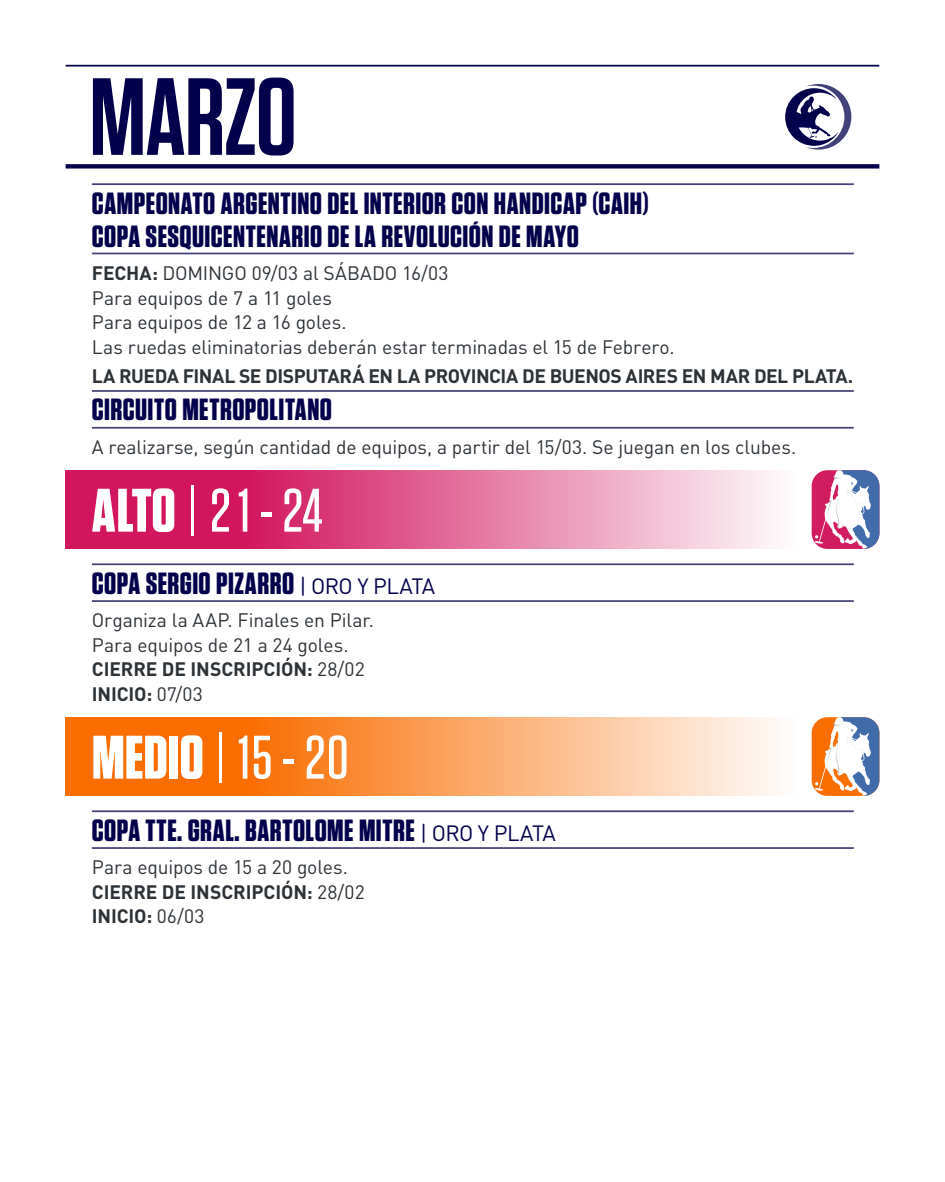
<style>
.page{position:relative;width:945px;height:1182px;background:#fff}
.page>*{position:absolute;margin:0;border:0;box-sizing:border-box;transform-origin:0 0}
.t1{font:600 109.38px "Tungsten";letter-spacing:-.01em;color:#03014c}
.t2{font:700 61.25px "Tungsten";color:#fff}
.t3{font:500 61.25px "Tungsten";color:#fff}
.t4{font:700 30.62px/33.2px "Tungsten";letter-spacing:.015em;color:#03014c}
.t5{font:19.25px/24.5px "DIN";letter-spacing:-.01em;color:#2d3237}
.t6{font:700 19.25px "DIN";letter-spacing:-.025em;color:#2d3237}
.s1{font-weight:700}
.s2{font-weight:400}
.s3{font-family:"DIN";font-weight:400;font-size:21.88px}
.s4{font-weight:500}
</style>
<div class="page">
<svg style="left:66px;top:470px;width:712px;height:79px;background:#e16997"></svg>
<div style="left:812px;top:470px;width:67px;height:79px;background:#d11c5f;border-radius:16px"></div>
<svg style="left:815px;top:470px;width:64px;height:79px"></svg>
<hr style="left:92px;top:600px;width:762px;height:2px;background:#424179">
<hr style="left:92px;top:563px;width:762px;height:2px;background:#424179">
<svg style="left:66px;top:717px;width:712px;height:78px;background:#fba15b"></svg>
<div style="left:812px;top:717px;width:67px;height:78px;background:#fa6d01;border-radius:16px"></div>
<svg style="left:815px;top:717px;width:64px;height:79px"></svg>
<hr style="left:92px;top:847px;width:762px;height:1px;background:#424179">
<hr style="left:92px;top:810px;width:762px;height:2px;background:#424179">
<svg style="left:785px;top:84px;width:66px;height:66px"></svg>
<svg style="left:66px;top:164px;width:813px;height:4px;background:#0d0b53"></svg>
<hr style="left:66px;top:65px;width:813px;height:1px;background:#03014c">
<hr style="left:92px;top:252px;width:762px;height:2px;background:#424179">
<hr style="left:92px;top:183px;width:762px;height:2px;background:#424179">
<hr style="left:92px;top:427px;width:762px;height:1px;background:#424179">
<hr style="left:92px;top:390px;width:762px;height:2px;background:#424179">
<h1 class="t1" style="left:89px;top:59px;width:209px">MARZO</h1>
<h3 class="t4" style="left:92px;top:187px;width:559px">CAMPEONATO ARGENTINO DEL INTERIOR CON HANDICAP (CAIH)<br>COPA SESQUICENTENARIO DE LA REVOLUCIÓN DE MAYO</h3>
<p class="t5" style="left:92px;top:261px;width:584px"><span class="s1">FECHA:</span> DOMINGO 09/03 al SÁBADO 16/03<br>Para equipos de 7 a 11 goles<br>Para equipos de 12 a 16 goles.<br>Las ruedas eliminatorias deberán estar terminadas el 15 de Febrero.</p>
<p class="t6" style="left:92px;top:363px;width:763px">LA RUEDA FINAL SE DISPUTARÁ EN LA PROVINCIA DE BUENOS AIRES EN MAR DEL PLATA.</p>
<h3 class="t4" style="left:92px;top:394px;width:242px">CIRCUITO METROPOLITANO</h3>
<p class="t5" style="left:92px;top:434px;width:706px">A realizarse, según cantidad de equipos, a partir del 15/03. Se juegan en los clubes.</p>
<h2 class="t3" style="left:92px;top:478px;width:232px"><span class="s1">ALTO</span> <span class="s2">|</span>21 - 24</h2>
<h3 class="t4" style="left:92px;top:567px;width:345px">COPA SERGIO PIZARRO <span class="s3">| ORO Y PLATA</span></h3>
<p class="t5" style="left:92px;top:607px;width:284px">Organiza la AAP. Finales en Pilar.<br>Para equipos de 21 a 24 goles.<br><span class="s1">CIERRE DE INSCRIPCIÓN:</span> 28/02<br><span class="s1">INICIO:</span> 07/03</p>
<h2 class="t2" style="left:92px;top:724px;width:258px">MEDIO<span class="s2">|</span> <span class="s4">15 - 20</span></h2>
<h3 class="t4" style="left:92px;top:814px;width:465px">COPA TTE. GRAL. BARTOLOME MITRE <span class="s3">| ORO Y PLATA</span></h3>
<p class="t5" style="left:92px;top:854px;width:274px">Para equipos de 15 a 20 goles.<br><span class="s1">CIERRE DE INSCRIPCIÓN:</span> 28/02<br><span class="s1">INICIO:</span> 06/03</p>
</div>
